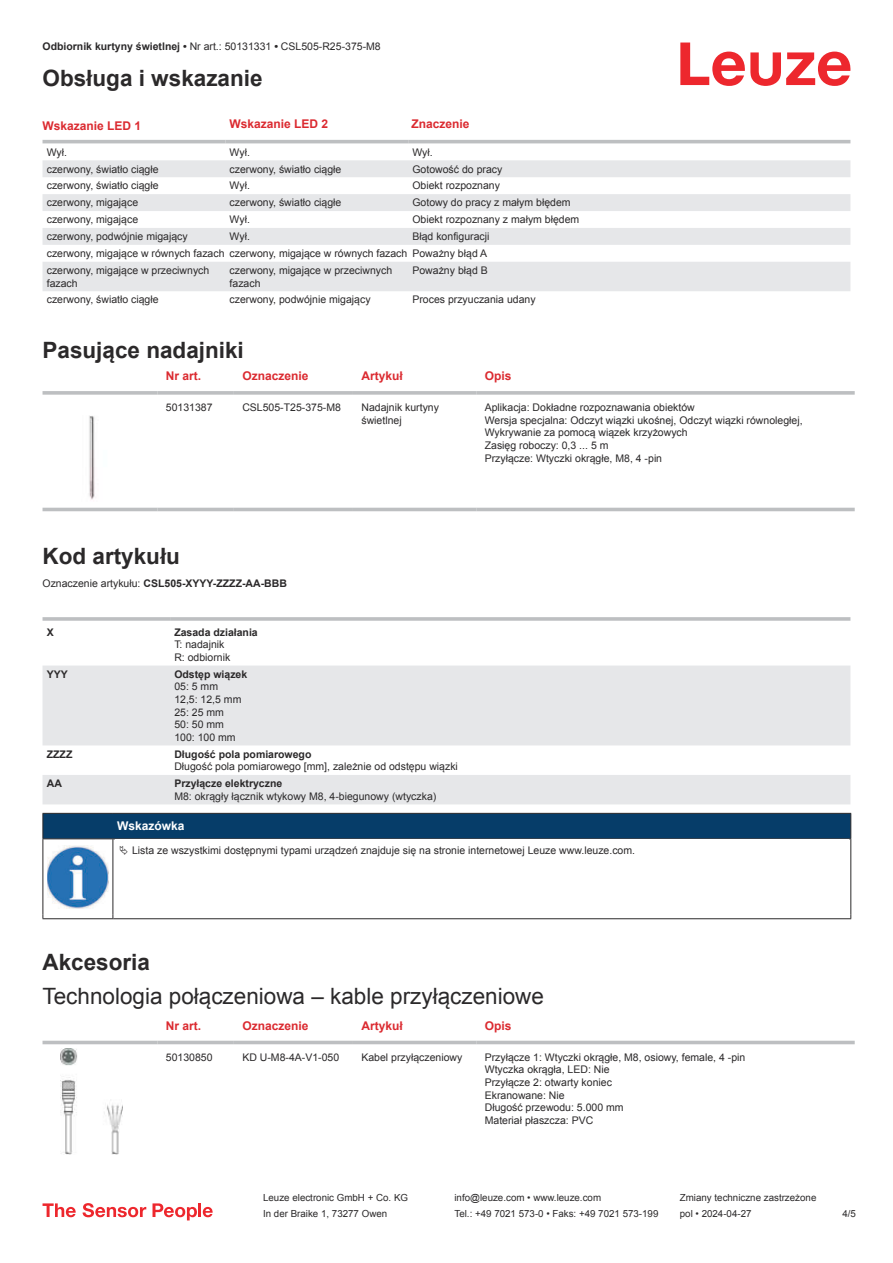
<style>
.page{position:relative;width:893px;height:1263px;background:#fff}
.page>*{position:absolute;margin:0;border:0;box-sizing:border-box;transform-origin:0 0}
.t1{font:700 22.5px "Arial";color:#2b292a}
.t2{font:22.5px "Arial";color:#2b292a}
.t3{font:700 12px "Arial";color:#db2a30}
.t4{font:700 12px "Arial";color:#fff}
.t5{font:10.5px/12.6px "Arial";color:#2b292a}
.t6{font:700 10.5px "Arial";color:#2b292a}
.t7{font:9.75px "Arial";color:#2b292a}
.s1{font-weight:700}
.s2{font-weight:400}
</style>
<div class="page">
<svg style="left:680px;top:43px;width:170px;height:43px"></svg>
<svg style="left:43px;top:143px;width:807px;height:1px"></svg>
<svg style="left:43px;top:160px;width:807px;height:131px;fill:#e6e7e9"></svg>
<hr style="left:43px;top:140px;width:182px;height:3px;background:#bdbfc1">
<hr style="left:225px;top:140px;width:183px;height:3px;background:#bdbfc1">
<hr style="left:408px;top:140px;width:442px;height:3px;background:#bdbfc1">
<div style="left:43px;top:507px;width:812px;height:5px;background:#ededee"></div>
<svg style="left:43px;top:391px;width:114px;height:4px"></svg>
<svg style="left:157px;top:391px;width:77px;height:4px"></svg>
<svg style="left:234px;top:391px;width:119px;height:4px"></svg>
<svg style="left:353px;top:391px;width:123px;height:4px"></svg>
<svg style="left:476px;top:391px;width:379px;height:4px;background:#c3c5c7"></svg>
<hr style="left:43px;top:508px;width:114px;height:3px;background:#bdbfc1">
<hr style="left:157px;top:508px;width:77px;height:3px;background:#bdbfc1">
<hr style="left:234px;top:508px;width:119px;height:3px;background:#bdbfc1">
<hr style="left:353px;top:508px;width:123px;height:3px;background:#bdbfc1">
<hr style="left:476px;top:508px;width:379px;height:3px;background:#bdbfc1">
<img style="left:89px;top:415px;width:6px;height:85px">
<svg style="left:43px;top:665px;width:807px;height:139px;fill:#e6e7e9"></svg>
<hr style="left:43px;top:617px;width:127px;height:4px;background:#bdbfc1">
<hr style="left:170px;top:617px;width:680px;height:4px;background:#c4c6c8">
<div style="left:43px;top:1040px;width:812px;height:5px;background:#eceded"></div>
<hr style="left:43px;top:1041px;width:114px;height:3px;background:#bdbfc1">
<hr style="left:157px;top:1041px;width:77px;height:3px;background:#bdbfc1">
<hr style="left:234px;top:1041px;width:119px;height:3px;background:#bdbfc1">
<hr style="left:353px;top:1041px;width:123px;height:3px;background:#bdbfc1">
<hr style="left:476px;top:1041px;width:379px;height:3px;background:#bdbfc1">
<img style="left:60px;top:1048px;width:63px;height:107px">
<svg style="left:43px;top:1203px;width:33px;height:14px"></svg>
<svg style="left:83px;top:1203px;width:63px;height:14px"></svg>
<svg style="left:153px;top:1203px;width:44px;height:17px"></svg>
<hr style="left:198px;top:1203px;width:3px;height:14px;background:#ed272d">
<svg style="left:203px;top:1207px;width:10px;height:10px"></svg>
<div style="left:43px;top:813px;width:808px;height:26px;background:#063d69"></div>
<hr style="left:113px;top:838px;width:738px;height:1px;background:#2b292a">
<hr style="left:43px;top:839px;width:1px;height:75px;background:#2b292a">
<hr style="left:113px;top:839px;width:1px;height:75px;background:#2b292a">
<hr style="left:850px;top:839px;width:1px;height:75px;background:#2b292a">
<hr style="left:43px;top:918px;width:70px;height:1px;background:#2b292a">
<hr style="left:113px;top:918px;width:738px;height:1px;background:#2b292a">
<img style="left:47px;top:845px;width:61px;height:63px">
<p class="t5" style="left:43px;top:41px;width:340px"><span class="s1">Odbiornik kurtyny świetlnej •</span> Nr art.: 50131331 <span class="s1">•</span> CSL505-R25-375-M8</p>
<h1 class="t1" style="left:43px;top:63px;width:222px">Obsługa i wskazanie</h1>
<p class="t3" style="left:43px;top:117px;width:100px">Wskazanie LED 1</p>
<p class="t3" style="left:230px;top:115px;width:100px">Wskazanie LED 2</p>
<p class="t3" style="left:411px;top:119px;width:60px">Znaczenie</p>
<p class="t5" style="left:47px;top:146px;width:22px">Wył.</p>
<p class="t5" style="left:230px;top:146px;width:22px">Wył.</p>
<p class="t5" style="left:412px;top:146px;width:22px">Wył.</p>
<p class="t5" style="left:47px;top:162px;width:113px">czerwony, światło ciągłe</p>
<p class="t5" style="left:230px;top:162px;width:113px">czerwony, światło ciągłe</p>
<p class="t5" style="left:412px;top:162px;width:91px">Gotowość do pracy</p>
<p class="t5" style="left:47px;top:179px;width:113px">czerwony, światło ciągłe</p>
<p class="t5" style="left:230px;top:179px;width:22px">Wył.</p>
<p class="t5" style="left:412px;top:180px;width:89px">Obiekt rozpoznany</p>
<p class="t5" style="left:47px;top:196px;width:93px">czerwony, migające</p>
<p class="t5" style="left:230px;top:196px;width:113px">czerwony, światło ciągłe</p>
<p class="t5" style="left:412px;top:196px;width:160px">Gotowy do pracy z małym błędem</p>
<p class="t5" style="left:47px;top:213px;width:93px">czerwony, migające</p>
<p class="t5" style="left:230px;top:213px;width:22px">Wył.</p>
<p class="t5" style="left:412px;top:213px;width:168px">Obiekt rozpoznany z małym błędem</p>
<p class="t5" style="left:47px;top:230px;width:143px">czerwony, podwójnie migający</p>
<p class="t5" style="left:230px;top:230px;width:22px">Wył.</p>
<p class="t5" style="left:47px;top:228px;width:444px;line-height:17px;text-indent:366px">Błąd konfiguracji czerwony, migające w równych fazach czerwony, migające w równych fazach Poważny błąd A czerwony, migające w przeciwnych</p>
<p class="t5" style="left:47px;top:277px;width:32px">fazach</p>
<p class="t5" style="left:230px;top:264px;width:164px">czerwony, migające w przeciwnych fazach</p>
<p class="t5" style="left:412px;top:264px;width:77px">Poważny błąd B</p>
<p class="t5" style="left:47px;top:293px;width:113px">czerwony, światło ciągłe</p>
<p class="t5" style="left:230px;top:293px;width:143px">czerwony, podwójnie migający</p>
<p class="t5" style="left:412px;top:293px;width:125px">Proces przyuczania udany</p>
<h1 class="t1" style="left:43px;top:335px;width:203px">Pasujące nadajniki</h1>
<p class="t3" style="left:166px;top:368px;width:37px">Nr art.</p>
<p class="t3" style="left:242px;top:371px;width:68px">Oznaczenie</p>
<p class="t3" style="left:361px;top:368px;width:43px">Artykuł</p>
<p class="t3" style="left:485px;top:371px;width:28px">Opis</p>
<p class="t5" style="left:166px;top:402px;width:48px">50131387</p>
<p class="t5" style="left:242px;top:402px;width:100px">CSL505-T25-375-M8</p>
<p class="t5" style="left:361px;top:401px;width:79px">Nadajnik kurtyny świetlnej</p>
<p class="t5" style="left:485px;top:401px;width:319px">Aplikacja: Dokładne rozpoznawania obiektów<br>Wersja specjalna: Odczyt wiązki ukośnej, Odczyt wiązki równoległej, Wykrywanie za pomocą wiązek krzyżowych<br>Zasięg roboczy: 0,3 ... 5 m<br>Przyłącze: Wtyczki okrągłe, M8, 4 -pin</p>
<h1 class="t1" style="left:43px;top:540px;width:139px">Kod artykułu</h1>
<p class="t6" style="left:43px;top:576px;width:246px"><span class="s2">Oznaczenie artykułu:</span> CSL505-XYYY-ZZZZ-AA-BBB</p>
<p class="t6" style="left:47px;top:624px;width:9px">X</p>
<p class="t6" style="left:174px;top:624px;width:85px">Zasada działania</p>
<p class="t5" style="left:174px;top:638px;width:58px">T: nadajnik<br>R: odbiornik</p>
<p class="t6" style="left:47px;top:667px;width:23px">YYY</p>
<p class="t6" style="left:174px;top:667px;width:74px">Odstęp wiązek</p>
<p class="t5" style="left:174px;top:681px;width:69px">05: 5 mm<br>12,5: 12,5 mm<br>25: 25 mm<br>50: 50 mm<br>100: 100 mm</p>
<p class="t6" style="left:47px;top:750px;width:27px">ZZZZ</p>
<p class="t6" style="left:174px;top:746px;width:139px">Długość pola pomiarowego</p>
<p class="t5" style="left:174px;top:760px;width:285px">Długość pola pomiarowego [mm], zależnie od odstępu wiązki</p>
<p class="t6" style="left:47px;top:779px;width:17px">AA</p>
<p class="t6" style="left:174px;top:776px;width:109px">Przyłącze elektryczne</p>
<p class="t5" style="left:174px;top:790px;width:263px">M8: okrągły łącznik wtykowy M8, 4-biegunowy (wtyczka)</p>
<p class="t4" style="left:117px;top:817px;width:69px">Wskazówka</p>
<p class="t5" style="left:132px;top:843px;width:505px">Lista ze wszystkimi dostępnymi typami urządzeń znajduje się na stronie internetowej Leuze www.leuze.com.</p>
<h1 class="t1" style="left:43px;top:954px;width:109px">Akcesoria</h1>
<h1 class="t2" style="left:43px;top:980px;width:503px">Technologia połączeniowa – kable przyłączeniowe</h1>
<p class="t3" style="left:166px;top:1017px;width:37px">Nr art.</p>
<p class="t3" style="left:242px;top:1021px;width:68px">Oznaczenie</p>
<p class="t3" style="left:361px;top:1017px;width:43px">Artykuł</p>
<p class="t3" style="left:485px;top:1021px;width:28px">Opis</p>
<p class="t5" style="left:166px;top:1052px;width:48px">50130850</p>
<p class="t5" style="left:242px;top:1051px;width:98px">KD U-M8-4A-V1-050</p>
<p class="t5" style="left:361px;top:1051px;width:102px">Kabel przyłączeniowy</p>
<p class="t5" style="left:485px;top:1051px;width:262px">Przyłącze 1: Wtyczki okrągłe, M8, osiowy, female, 4 -pin<br>Wtyczka okrągła, LED: Nie<br>Przyłącze 2: otwarty koniec<br>Ekranowane: Nie<br>Długość przewodu: 5.000 mm<br>Materiał płaszcza: PVC</p>
<p class="t7" style="left:263px;top:1191px;width:146px">Leuze electronic GmbH + Co. KG</p>
<p class="t7" style="left:454px;top:1191px;width:148px">info@leuze.com • www.leuze.com</p>
<p class="t7" style="left:680px;top:1191px;width:138px">Zmiany techniczne zastrzeżone</p>
<p class="t7" style="left:263px;top:1207px;width:126px">In der Braike 1, 73277 Owen</p>
<p class="t7" style="left:454px;top:1207px;width:205px">Tel.: +49 7021 573-0 • Faks: +49 7021 573-199</p>
<p class="t7" style="left:680px;top:1207px;width:73px">pol • 2024-04-27</p>
<p class="t7" style="left:842px;top:1207px;width:15px">4 /5</p>
</div>
